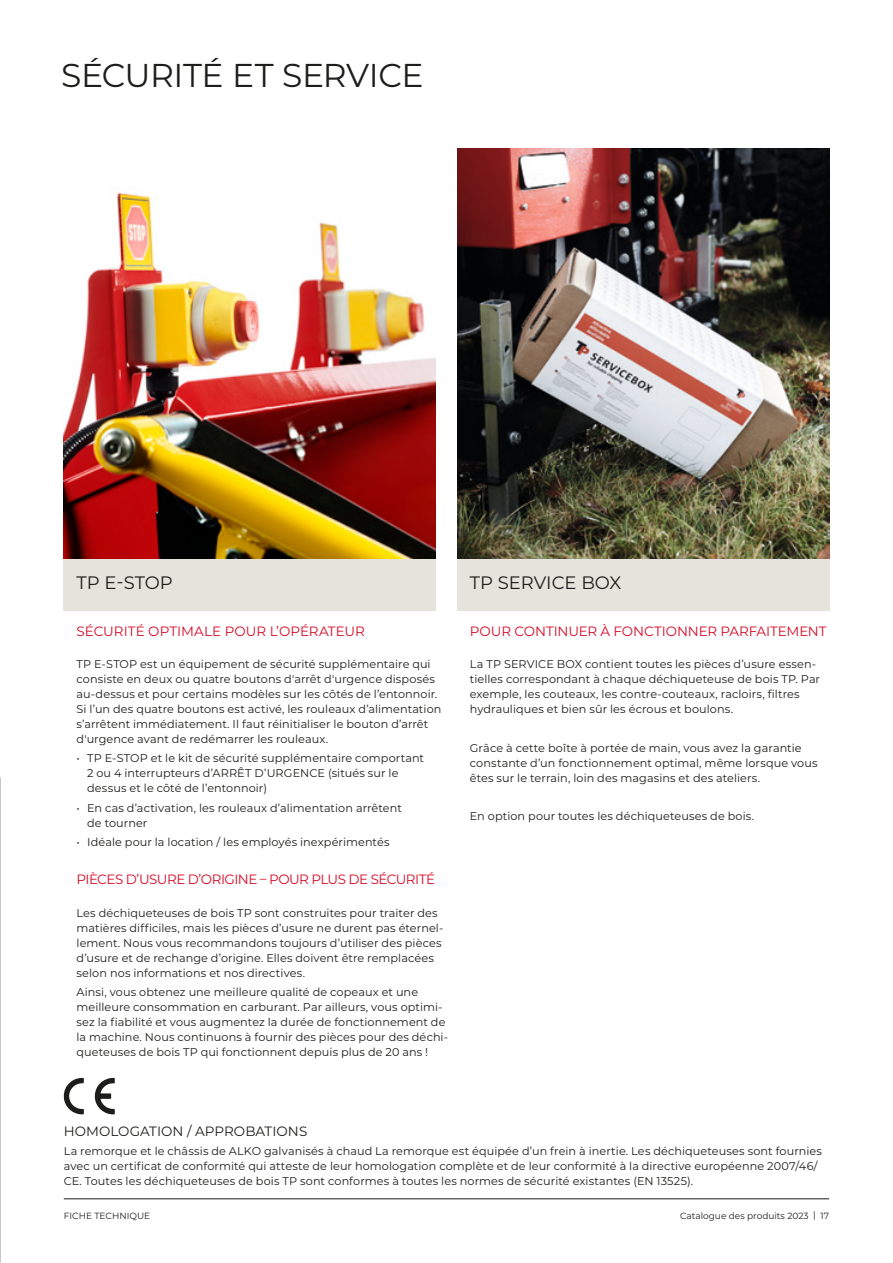
<style>
.page{position:relative;width:893px;height:1263px;background:#fff}
.page>*{position:absolute;margin:0;border:0;box-sizing:border-box;transform-origin:0 0}
.t1{font:33px "Montserrat";letter-spacing:-.015em;color:#1d1d1b}
.t2{font:18px "Montserrat";color:#1d1d1b}
.t3{font:13.5px "Montserrat";letter-spacing:-.04em;color:#d70a26}
.t4{font:13.5px "Montserrat";letter-spacing:-.015em;color:#d70a26}
.t5{font:13.5px "Montserrat";letter-spacing:.005em;color:#d70a26}
.t6{font:13.5px "Montserrat";letter-spacing:.005em;color:#1d1d1b}
.t7{font:11.25px/15px "Montserrat";letter-spacing:.005em;color:#1d1d1b}
.t8{font:9px "Montserrat";color:#1d1d1b}
</style>
<div class="page">
<hr style="left:64px;top:1198px;width:765px;height:1px;background:#1d1d1b">
<img style="left:64px;top:192px;width:372px;height:367px">
<img style="left:457px;top:149px;width:372px;height:410px">
<img style="left:0;top:0;width:1px;height:1263px">
<svg style="left:94px;top:1078px;width:21px;height:37px"></svg>
<svg style="left:63px;top:1078px;width:21px;height:37px"></svg>
<div style="left:64px;top:559px;width:372px;height:51px;background:#e6e3dd"></div>
<div style="left:457px;top:559px;width:372px;height:51px;background:#e6e3dd"></div>
<h1 class="t1" style="left:61px;top:52px;width:364px">SÉCURITÉ ET SERVICE</h1>
<h2 class="t2" style="left:77px;top:571px;width:98px">TP E-STOP</h2>
<h2 class="t2" style="left:470px;top:571px;width:153px">TP SERVICE BOX</h2>
<p class="t5" style="left:77px;top:621px;width:290px">SÉCURITÉ OPTIMALE POUR L’OPÉRATEUR</p>
<p class="t7" style="left:77px;top:656px;width:366px">TP E-STOP est un équipement de sécurité supplémentaire qui consiste en deux ou quatre boutons d'arrêt d'urgence disposés au-dessus et pour certains modèles sur les côtés de l’entonnoir.<br>Si l’un des quatre boutons est activé, les rouleaux d’alimentation s’arrêtent immédiatement. Il faut réinitialiser le bouton d’arrêt d'urgence avant de redémarrer les rouleaux.</p>
<p class="t7" style="left:87px;top:750px;width:338px;text-indent:-11px">• TP E-STOP et le kit de sécurité supplémentaire comportant<br>2 ou 4 interrupteurs d’ARRÊT D’URGENCE (situés sur le dessus et le côté de l’entonnoir)</p>
<p class="t7" style="left:87px;top:800px;width:316px;text-indent:-11px">• En cas d’activation, les rouleaux d’alimentation arrêtent de tourner</p>
<p class="t7" style="left:77px;top:834px;width:314px">• Idéale pour la location / les employés inexpérimentés</p>
<p class="t3" style="left:77px;top:870px;width:360px">PIÈCES D’USURE D’ORIGINE – POUR PLUS DE SÉCURITÉ</p>
<p class="t7" style="left:77px;top:905px;width:368px">Les déchiqueteuses de bois TP sont construites pour traiter des matières difficiles, mais les pièces d’usure ne durent pas éternel&shy;lement. Nous vous recommandons toujours d’utiliser des pièces d’usure et de rechange d’origine. Elles doivent être remplacées selon nos informations et nos directives.</p>
<p class="t7" style="left:77px;top:984px;width:373px">Ainsi, vous obtenez une meilleure qualité de copeaux et une meilleure consommation en carburant. Par ailleurs, vous optimi&shy;sez la fiabilité et vous augmentez la durée de fonctionnement de la machine. Nous continuons à fournir des pièces pour des déchi&shy;queteuses de bois TP qui fonctionnent depuis plus de 20 ans !</p>
<p class="t4" style="left:470px;top:621px;width:358px">POUR CONTINUER À FONCTIONNER PARFAITEMENT</p>
<p class="t7" style="left:470px;top:656px;width:352px">La TP SERVICE BOX contient toutes les pièces d’usure essen&shy;tielles correspondant à chaque déchiqueteuse de bois TP. Par exemple, les couteaux, les contre-couteaux, racloirs, filtres hydrauliques et bien sûr les écrous et boulons.</p>
<p class="t7" style="left:470px;top:740px;width:349px">Grâce à cette boîte à portée de main, vous avez la garantie constante d’un fonctionnement optimal, même lorsque vous êtes sur le terrain, loin des magasins et des ateliers.</p>
<p class="t7" style="left:470px;top:808px;width:286px">En option pour toutes les déchiqueteuses de bois.</p>
<p class="t6" style="left:64px;top:1122px;width:245px">HOMOLOGATION / APPROBATIONS</p>
<p class="t7" style="left:64px;top:1143px;width:760px">La remorque et le châssis de ALKO galvanisés à chaud La remorque est équipée d’un frein à inertie. Les déchiqueteuses sont fournies avec un certificat de conformité qui atteste de leur homologation complète et de leur conformité à la directive européenne 2007/46/<br>CE. Toutes les déchiqueteuses de bois TP sont conformes à toutes les normes de sécurité existantes (EN 13525).</p>
<p class="t8" style="left:64px;top:1209px;width:88px">FICHE TECHNIQUE</p>
<p class="t8" style="left:680px;top:1209px;width:151px">Catalogue des produits 2023 | 17</p>
</div>
